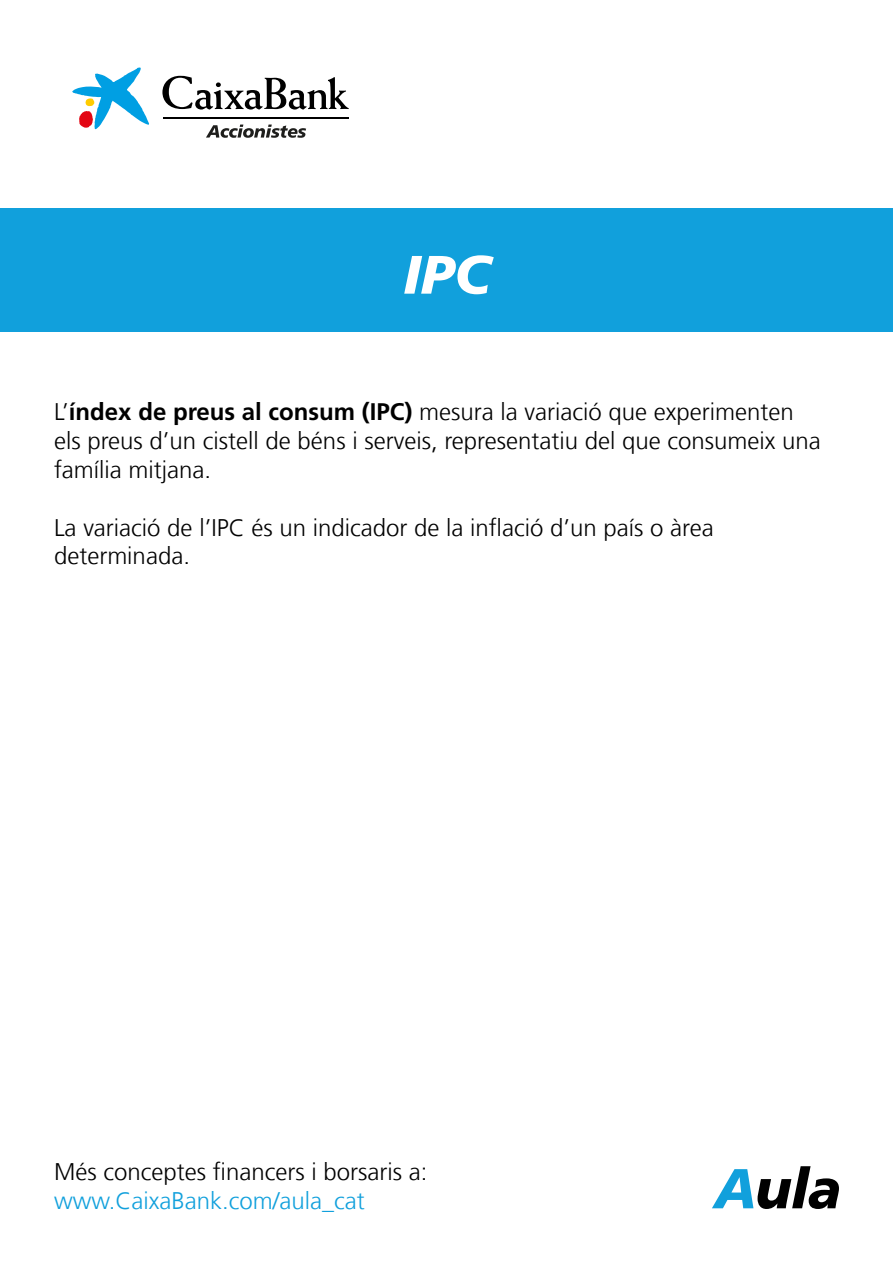
<style>
.page{position:relative;width:893px;height:1263px;background:#fff}
.page>*{position:absolute;margin:0;border:0;box-sizing:border-box;transform-origin:0 0}
.t1{font:italic 900 54px "La Caixa Frutiger";color:#fff}
.t2{font:300 24px/28.8px "La Caixa Frutiger";color:#000}
.t3{font:300 24px "La Caixa Frutiger";color:#11a0dc}
.s1{font-weight:700}
</style>
<div class="page">
<svg style="left:712px;top:1166px;width:127px;height:43px"></svg>
<svg style="left:206px;top:125px;width:100px;height:13px"></svg>
<hr style="left:163px;top:117px;width:186px;height:1px;background:#000">
<svg style="left:72px;top:68px;width:77px;height:61px"></svg>
<svg style="left:162px;top:76px;width:187px;height:34px"></svg>
<hr style="left:163px;top:118px;width:186px;height:1px;background:#000">
<div style="left:0;top:208px;width:893px;height:124px;background:#11a0dc"></div>
<h1 class="t1" style="left:403px;top:242px;width:88px">IPC</h1>
<p class="t2" style="left:54px;top:398px;width:768px">L’<span class="s1">índex de preus al consum (IPC)</span> mesura la variació que experimenten els preus d’un cistell de béns i serveis, representatiu del que consumeix una família mitjana.</p>
<p class="t2" style="left:54px;top:513px;width:661px">La variació de l’IPC és un indicador de la inflació d’un país o àrea determinada.</p>
<p class="t2" style="left:54px;top:1158px;width:375px">Més conceptes financers i borsaris a:</p>
<p class="t3" style="left:54px;top:1187px;width:312px">www.CaixaBank.com/aula_cat</p>
</div>
